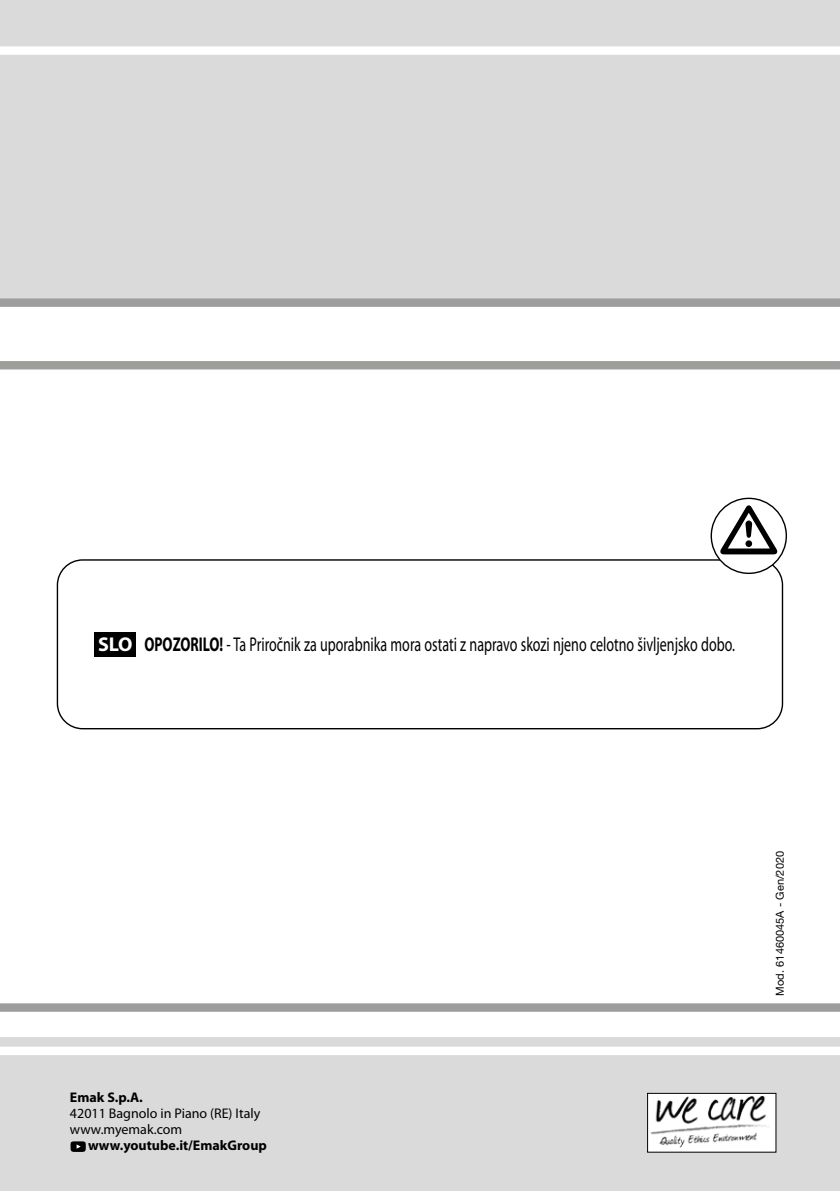
<style>
.page{position:relative;width:840px;height:1191px;background:#fff}
.page>*{position:absolute;margin:0;border:0;box-sizing:border-box;transform-origin:0 0}
.t1{font:20px "Myriad Pro";color:#000;scale:.7 1}
.t2{font:14px/16px "Myriad Pro";color:#000}
.t3{font:700 14px "Myriad Pro";color:#000}
.t4{font:11px "Helvetica Neue";color:#000}
.s1{font-weight:700;color:#fff}
.s2{font-weight:700}
</style>
<div class="page">
<div style="left:57px;top:559px;width:725px;height:170px;border:1px solid #000;border-radius:25px"></div>
<svg style="left:710px;top:498px;width:75px;height:75px"></svg>
<svg style="left:720px;top:505px;width:56px;height:49px"></svg>
<div style="left:710px;top:497px;width:76px;height:77px;border:1px solid #000;border-radius:50%"></div>
<div style="left:95px;top:632px;width:41px;height:24px;background:#000"></div>
<div style="left:0;top:0;width:839px;height:301px;background:#dadada"></div>
<div style="left:0;top:46px;width:839px;height:9px;background:#fff"></div>
<div style="left:0;top:298px;width:839px;height:9px;background:#9d9d9c"></div>
<div style="left:0;top:361px;width:839px;height:8px;background:#9d9d9c"></div>
<div style="left:0;top:1037px;width:839px;height:154px;background:#dadada"></div>
<div style="left:0;top:1003px;width:839px;height:8px;background:#9d9d9c"></div>
<div style="left:0;top:1046px;width:839px;height:9px;background:#fff"></div>
<svg style="left:70px;top:1141px;width:16px;height:10px"></svg>
<div style="left:647px;top:1093px;width:128px;height:59px;background:#fff"></div>
<div style="left:647px;top:1093px;width:128px;height:59px;border:1px solid #000"></div>
<img style="left:650px;top:1096px;width:119px;height:52px">
<p class="t1" style="left:98px;top:633px;width:910px"><span class="s1">SLO</span> <span class="s2">OPOZORILO!</span> - Ta Priročnik za uporabnika mora ostati z napravo skozi njeno celotno šivljenjsko dobo.</p>
<p class="t3" style="left:70px;top:1089px;width:74px">Emak S.p.A.</p>
<p class="t2" style="left:70px;top:1105px;width:192px">42011 Bagnolo in Piano (RE) Italy www.myemak.com</p>
<p class="t3" style="left:88px;top:1137px;width:180px">www.youtube.it/EmakGroup</p>
<p class="t4" style="left:772px;top:995px;width:146px;rotate:-90deg">Mod. 61460045A - Gen/2020</p>
</div>
